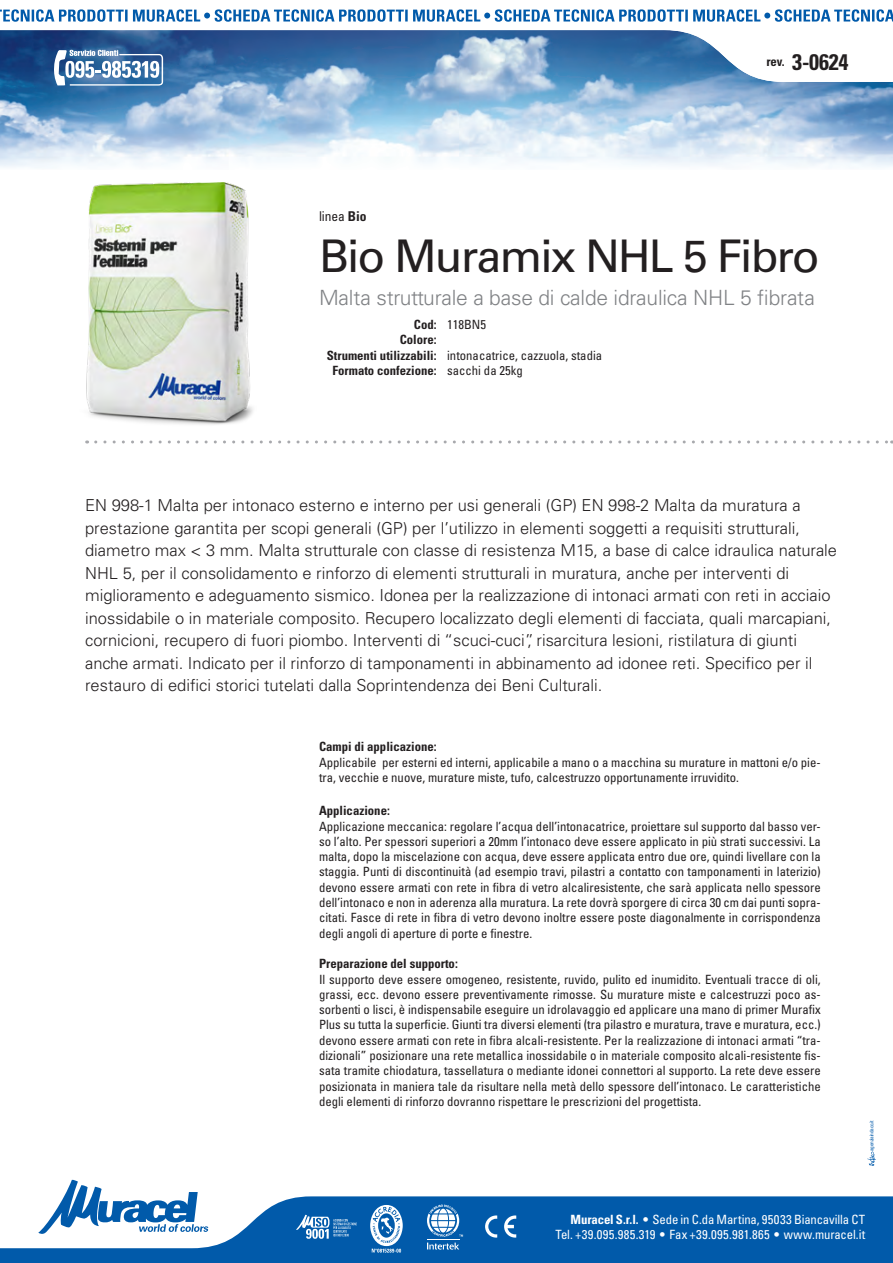
<style>
.page{position:relative;width:893px;height:1263px;background:#fff}
.page>*{position:absolute;margin:0;border:0;box-sizing:border-box;transform-origin:0 0}
.Linea{font:45px "Univers LT Std";letter-spacing:-.04em;color:#231f20}
.Revisione{font:700 condensed 22.5px "Univers LT Std";color:#231f20}
.Linea-2{font:300 21px "Univers LT Std";letter-spacing:-.01em;color:#808285}
.Descrizione_estesa{font:300 16.5px/22.5px "Univers LT Std";color:#231f20}
.Linea-3{font:condensed 13.5px "Univers LT Std";letter-spacing:-.005em;color:#231f20}
.Testo_prima_pagina{font:condensed 12.75px/15.3px "Univers LT Std";color:#231f20;text-align:justify}
.t1{font:condensed 12.75px/15.3px "Univers LT Std";color:#fff;text-align:right}
.Codice{font:condensed 12.75px "Univers LT Std";color:#231f20}
.Codice-2{font:700 condensed 12.75px "Univers LT Std";color:#231f20}
.Testo_prima_pagina-2{font:700 condensed 12.75px "Univers LT Std";color:#231f20}
.Titolo_prima_pagina{font:700 condensed 12.75px "Univers LT Std";color:#231f20}
.t2{font:condensed 5.25px "Univers LT Std";letter-spacing:-.05em;color:#015aaa}
.s1{font-weight:700}
.s2{font-weight:400}
.s3{font-stretch:normal}
</style>
<div class="page">
<img style="left:0;top:82px;width:893px;height:86px">
<svg style="left:64px;top:1179px;width:134px;height:17px"></svg>
<svg style="left:0;top:1196px;width:893px;height:67px;fill:#015aaa"></svg>
<svg style="left:485px;top:1215px;width:31px;height:22px"></svg>
<svg style="left:296px;top:1215px;width:61px;height:24px"></svg>
<svg style="left:51px;top:82px;width:112px;height:4px"></svg>
<svg style="left:370px;top:1205px;width:33px;height:47px"></svg>
<svg style="left:427px;top:1204px;width:36px;height:45px"></svg>
<svg style="left:867px;top:1151px;width:9px;height:15px"></svg>
<svg style="left:0;top:30px;width:777px;height:52px"></svg>
<svg style="left:0;top:9px;width:893px;height:13px"></svg>
<svg style="left:96px;top:440px;width:797px;height:3px"></svg>
<img style="left:86px;top:182px;width:167px;height:243px">
<p class="Codice-2" style="left:766px;top:54px;width:20px">rev.</p>
<p class="Revisione" style="left:792px;top:48px;width:58px">3-0624</p>
<p class="Linea-3" style="left:319px;top:208px;width:49px">linea <span class="s1">Bio</span></p>
<p class="Linea" style="left:319px;top:229px;width:502px">Bio Muramix NHL 5 Fibro</p>
<p class="Linea-2" style="left:319px;top:285px;width:497px">Malta strutturale a base di calde idraulica NHL 5 fibrata</p>
<p class="Codice" style="left:414px;top:317px;width:74px"><span class="s1">Cod:</span> 118BN5</p>
<p class="Codice-2" style="left:400px;top:332px;width:38px">Colore:</p>
<p class="Codice" style="left:327px;top:347px;width:277px"><span class="s1">Strumenti utilizzabili:</span> intonacatrice, cazzuola, stadia</p>
<p class="Codice-2" style="left:332px;top:363px;width:192px">Formato confezione: <span class="s2">sacchi da 25kg</span></p>
<p class="Descrizione_estesa" style="left:85px;top:494px;width:753px">EN 998-1 Malta per intonaco esterno e interno per usi generali (GP) EN 998-2 Malta da muratura a prestazione garantita per scopi generali (GP) per l’utilizzo in elementi soggetti a requisiti strutturali, diametro max &lt; 3 mm. Malta strutturale con classe di resistenza M15, a base di calce idraulica naturale NHL 5, per il consolidamento e rinforzo di elementi strutturali in muratura, anche per interventi di miglioramento e adeguamento sismico. Idonea per la realizzazione di intonaci armati con reti in acciaio inossidabile o in materiale composito. Recupero localizzato degli elementi di facciata, quali marcapiani, cornicioni, recupero di fuori piombo. Interventi di “scuci-cuci”, risarcitura lesioni, ristilatura di giunti anche armati. Indicato per il rinforzo di tamponamenti in abbinamento ad idonee reti. Specifico per il restauro di edifici storici tutelati dalla Soprintendenza dei Beni Culturali.</p>
<p class="Titolo_prima_pagina" style="left:319px;top:739px;width:119px">Campi di applicazione:</p>
<p class="Testo_prima_pagina" style="left:319px;top:754px;width:503px">Applicabile per esterni ed interni, applicabile a mano o a macchina su murature in mattoni e/o pie&shy;tra, vecchie e nuove, murature miste, tufo, calcestruzzo opportunamente irruvidito.</p>
<p class="Testo_prima_pagina-2" style="left:319px;top:803px;width:72px">Applicazione:</p>
<p class="Testo_prima_pagina" style="left:319px;top:818px;width:503px">Applicazione meccanica: regolare l’acqua dell’intonacatrice, proiettare sul supporto dal basso ver&shy;so l’alto. Per spessori superiori a 20mm l’intonaco deve essere applicato in più strati successivi. La malta, dopo la miscelazione con acqua, deve essere applicata entro due ore, quindi livellare con la staggia. Punti di discontinuità (ad esempio travi, pilastri a contatto con tamponamenti in laterizio) devono essere armati con rete in fibra di vetro alcaliresistente, che sarà applicata nello spessore dell’intonaco e non in aderenza alla muratura. La rete dovrà sporgere di circa 30 cm dai punti sopra&shy;citati. Fasce di rete in fibra di vetro devono inoltre essere poste diagonalmente in corrispondenza degli angoli di aperture di porte e finestre.</p>
<p class="Testo_prima_pagina-2" style="left:319px;top:956px;width:140px">Preparazione del supporto:</p>
<p class="Testo_prima_pagina" style="left:319px;top:971px;width:503px">Il supporto deve essere omogeneo, resistente, ruvido, pulito ed inumidito. Eventuali tracce di oli, grassi, ecc. devono essere preventivamente rimosse. Su murature miste e calcestruzzi poco as&shy;sorbenti o lisci, è indispensabile eseguire un idrolavaggio ed applicare una mano di primer Murafix Plus su tutta la superficie. Giunti tra diversi elementi (tra pilastro e muratura, trave e muratura, ecc.) devono essere armati con rete in fibra alcali-resistente. Per la realizzazione di intonaci armati “tra&shy;dizionali” posizionare una rete metallica inossidabile o in materiale composito alcali-resistente fis&shy;sata tramite chiodatura, tassellatura o mediante idonei connettori al supporto. La rete deve essere posizionata in maniera tale da risultare nella metà dello spessore dell’intonaco. Le caratteristiche degli elementi di rinforzo dovranno rispettare le prescrizioni del progettista.</p>
<p class="t2" style="left:868px;top:1151px;width:32px;rotate:-90deg">agenziaindaco.it</p>
<p class="t1" style="left:555px;top:1211px;width:311px"><span class="s1">Muracel S.r.l.</span> <span class="s3">•</span> Sede in C.da Martina, 95033 Biancavilla CT<br>Tel. +39.095.985.319 <span class="s3">•</span> Fax +39.095.981.865 <span class="s3">•</span> www.muracel.it</p>
</div>
